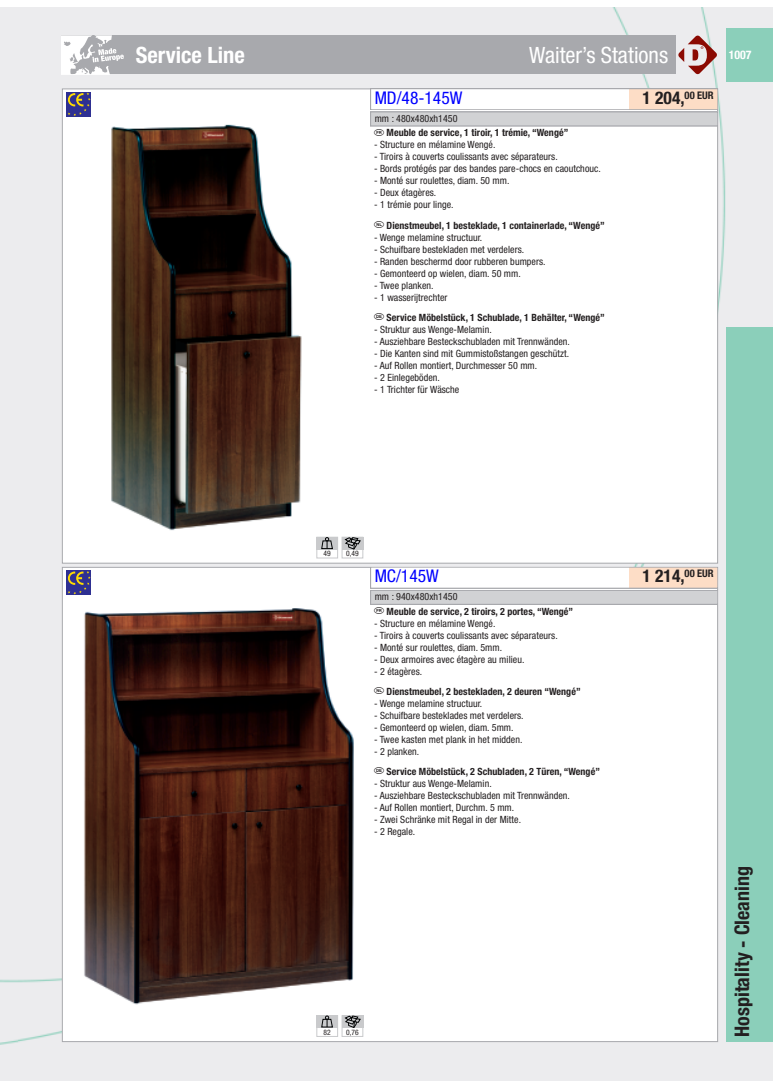
<style>
.page{position:relative;width:780px;height:1088px;background:#fff}
.page>*{position:absolute;margin:0;border:0;box-sizing:border-box;transform-origin:0 0}
.t1{font:condensed 22.5px "Helvetica Neue";color:#fff}
.t2{font:700 condensed 22.5px "Helvetica Neue";color:#fff}
.t3{font:700 condensed 20px "Helvetica Neue";color:#231f20}
.t4{font:700 condensed 17.5px "Helvetica Neue";color:#231f20}
.t5{font:condensed 17.5px "Helvetica Neue";color:#00f}
.t6{font:700 condensed 11.88px "Helvetica Neue";color:#fff}
.t7{font:condensed 10px "Helvetica Neue";letter-spacing:.005em;color:#231f20}
.t8{font:700 condensed 10px/20px "Helvetica Neue";letter-spacing:.005em;color:#231f20}
.t9{font:condensed 7.5px "Helvetica Neue";letter-spacing:.005em;color:#231f20}
.s1{font-weight:400}
</style>
<div class="page">
<div style="left:17px;top:7px;width:755px;height:1074px;background:#ececee"></div>
<div style="left:726px;top:28px;width:46px;height:53px;background:#8bcfba"></div>
<div style="left:726px;top:327px;width:46px;height:715px;background:#8bcfba"></div>
<div style="left:61px;top:35px;width:114px;height:39px;background:#a8a9ad"></div>
<svg style="left:61px;top:35px;width:63px;height:39px"></svg>
<svg style="left:678px;top:36px;width:39px;height:38px"></svg>
<div style="left:132px;top:35px;width:543px;height:39px;background:#a8a9ad"></div>
<div style="left:0;top:7px;width:17px;height:1074px;background:#ececee"></div>
<div style="left:63px;top:568px;width:654px;height:473px;background:#fff"></div>
<div style="left:371px;top:591px;width:346px;height:13px;background:#d1d2d4"></div>
<div style="left:370px;top:590px;width:347px;height:14px;border:1px solid #a8a9ad"></div>
<img style="left:84px;top:608px;width:270px;height:397px">
<div style="left:342px;top:1015px;width:21px;height:22px;border:1px solid #c9cacc"></div>
<div style="left:316px;top:1015px;width:22px;height:22px;border:1px solid #c9cacc"></div>
<div style="left:316px;top:1015px;width:22px;height:13px;background:#c9cacc"></div>
<svg style="left:321px;top:1016px;width:12px;height:11px"></svg>
<div style="left:342px;top:1015px;width:21px;height:13px;background:#c9cacc"></div>
<svg style="left:344px;top:1016px;width:16px;height:12px"></svg>
<div style="left:629px;top:568px;width:88px;height:20px;background:#fdddc6"></div>
<div style="left:370px;top:567px;width:348px;height:21px;border:1px solid #a8a9ad"></div>
<div style="left:67px;top:570px;width:24px;height:25px;background:#2e3092"></div>
<svg style="left:68px;top:571px;width:23px;height:24px"></svg>
<div style="left:63px;top:89px;width:654px;height:474px;background:#fff"></div>
<div style="left:371px;top:112px;width:346px;height:13px;background:#d1d2d4"></div>
<div style="left:370px;top:112px;width:347px;height:14px;border:1px solid #a8a9ad"></div>
<img style="left:111px;top:124px;width:207px;height:413px">
<div style="left:342px;top:537px;width:21px;height:21px;border:1px solid #c9cacc"></div>
<div style="left:316px;top:537px;width:22px;height:21px;border:1px solid #c9cacc"></div>
<div style="left:316px;top:537px;width:22px;height:13px;background:#c9cacc"></div>
<svg style="left:321px;top:537px;width:12px;height:12px"></svg>
<div style="left:342px;top:537px;width:21px;height:13px;background:#c9cacc"></div>
<svg style="left:344px;top:537px;width:16px;height:12px"></svg>
<div style="left:629px;top:89px;width:88px;height:20px;background:#fdddc6"></div>
<div style="left:370px;top:89px;width:348px;height:21px;border:1px solid #a8a9ad"></div>
<div style="left:67px;top:92px;width:24px;height:25px;background:#2e3092"></div>
<svg style="left:68px;top:92px;width:23px;height:24px"></svg>
<h1 class="t2" style="left:136px;top:47px;width:111px">Service Line</h1>
<h1 class="t1" style="left:529px;top:47px;width:140px">Waiter’s Stations</h1>
<h3 class="t5" style="left:374px;top:91px;width:89px">MD/48-145W</h3>
<h3 class="t4" style="left:642px;top:91px;width:73px">1 204,<sup>00</sup> <sup>EUR</sup></h3>
<p class="t7" style="left:374px;top:114px;width:84px">mm : 480x480xh1450</p>
<p class="t8" style="left:374px;top:124px;width:196px"><sup>F</sup> Meuble de service, 1 tiroir, 1 trémie, “Wengé”</p>
<p class="t7" style="left:374px;top:141px;width:123px">- Structure en mélamine Wengé.</p>
<p class="t7" style="left:374px;top:153px;width:185px">- Tiroirs à couverts coulissants avec séparateurs.</p>
<p class="t7" style="left:374px;top:165px;width:228px">- Bords protégés par des bandes pare-chocs en caoutchouc.</p>
<p class="t7" style="left:374px;top:177px;width:137px">- Monté sur roulettes, diam. 50 mm.</p>
<p class="t7" style="left:374px;top:189px;width:64px">- Deux étagères.</p>
<p class="t8" style="left:374px;top:196px;width:232px"><span class="s1">- 1 trémie pour linge.<br></span><sup>N</sup> Dienstmeubel, 1 besteklade, 1 containerlade, “Wengé”</p>
<p class="t7" style="left:374px;top:233px;width:110px">- Wenge melamine structuur.</p>
<p class="t7" style="left:374px;top:245px;width:152px">- Schuifbare bestekladen met verdelers.</p>
<p class="t7" style="left:374px;top:257px;width:173px">- Randen beschermd door rubberen bumpers.</p>
<p class="t7" style="left:374px;top:269px;width:148px">- Gemonteerd op wielen, diam. 50 mm.</p>
<p class="t7" style="left:374px;top:281px;width:61px">- Twee planken.</p>
<p class="t8" style="left:374px;top:288px;width:232px"><span class="s1">- 1 wasserijtrechter<br></span><sup>D</sup> Service Möbelstück, 1 Schublade, 1 Behälter, “Wengé”</p>
<p class="t7" style="left:374px;top:325px;width:119px">- Struktur aus Wenge-Melamin.</p>
<p class="t7" style="left:374px;top:337px;width:197px">- Ausziehbare Besteckschubladen mit Trennwänden.</p>
<p class="t7" style="left:374px;top:349px;width:197px">- Die Kanten sind mit Gummistoßstangen geschützt.</p>
<p class="t7" style="left:374px;top:361px;width:165px">- Auf Rollen montiert, Durchmesser 50 mm.</p>
<p class="t7" style="left:374px;top:373px;width:67px">- 2 Einlegeböden.</p>
<p class="t7" style="left:374px;top:385px;width:87px">- 1 Trichter für Wäsche</p>
<p class="t6" style="left:728px;top:50px;width:24px">1007</p>
<p class="t9" style="left:323px;top:551px;width:9px">49</p>
<p class="t9" style="left:346px;top:551px;width:14px">0,49</p>
<h3 class="t5" style="left:374px;top:570px;width:66px">MC/145W</h3>
<h3 class="t4" style="left:642px;top:570px;width:73px">1 214,<sup>00</sup> <sup>EUR</sup></h3>
<p class="t7" style="left:374px;top:593px;width:84px">mm : 940x480xh1450</p>
<p class="t8" style="left:374px;top:602px;width:201px"><sup>F</sup> Meuble de service, 2 tiroirs, 2 portes, “Wengé”</p>
<p class="t7" style="left:374px;top:620px;width:123px">- Structure en mélamine Wengé.</p>
<p class="t7" style="left:374px;top:632px;width:185px">- Tiroirs à couverts coulissants avec séparateurs.</p>
<p class="t7" style="left:374px;top:644px;width:130px">- Monté sur roulettes, diam. 5mm.</p>
<p class="t7" style="left:374px;top:656px;width:152px">- Deux armoires avec étagère au milieu.</p>
<p class="t8" style="left:374px;top:662px;width:208px"><span class="s1">- 2 étagères.<br></span><sup>N</sup> Dienstmeubel, 2 bestekladen, 2 deuren “Wengé”</p>
<p class="t7" style="left:374px;top:700px;width:110px">- Wenge melamine structuur.</p>
<p class="t7" style="left:374px;top:712px;width:151px">- Schuifbare besteklades met verdelers.</p>
<p class="t7" style="left:374px;top:724px;width:141px">- Gemonteerd op wielen, diam. 5mm.</p>
<p class="t7" style="left:374px;top:736px;width:150px">- Twee kasten met plank in het midden.</p>
<p class="t8" style="left:374px;top:742px;width:227px"><span class="s1">- 2 planken.<br></span><sup>D</sup> Service Möbelstück, 2 Schubladen, 2 Türen, “Wengé”</p>
<p class="t7" style="left:374px;top:780px;width:119px">- Struktur aus Wenge-Melamin.</p>
<p class="t7" style="left:374px;top:792px;width:197px">- Ausziehbare Besteckschubladen mit Trennwänden.</p>
<p class="t7" style="left:374px;top:804px;width:142px">- Auf Rollen montiert, Durchm. 5 mm.</p>
<p class="t7" style="left:374px;top:816px;width:149px">- Zwei Schränke mit Regal in der Mitte.</p>
<p class="t7" style="left:374px;top:828px;width:43px">- 2 Regale.</p>
<p class="t9" style="left:323px;top:1029px;width:9px">82</p>
<p class="t9" style="left:346px;top:1029px;width:14px">0,76</p>
<h2 class="t3" style="left:730px;top:1037px;width:172px;rotate:-90deg">Hospitality - Cleaning</h2>
</div>
